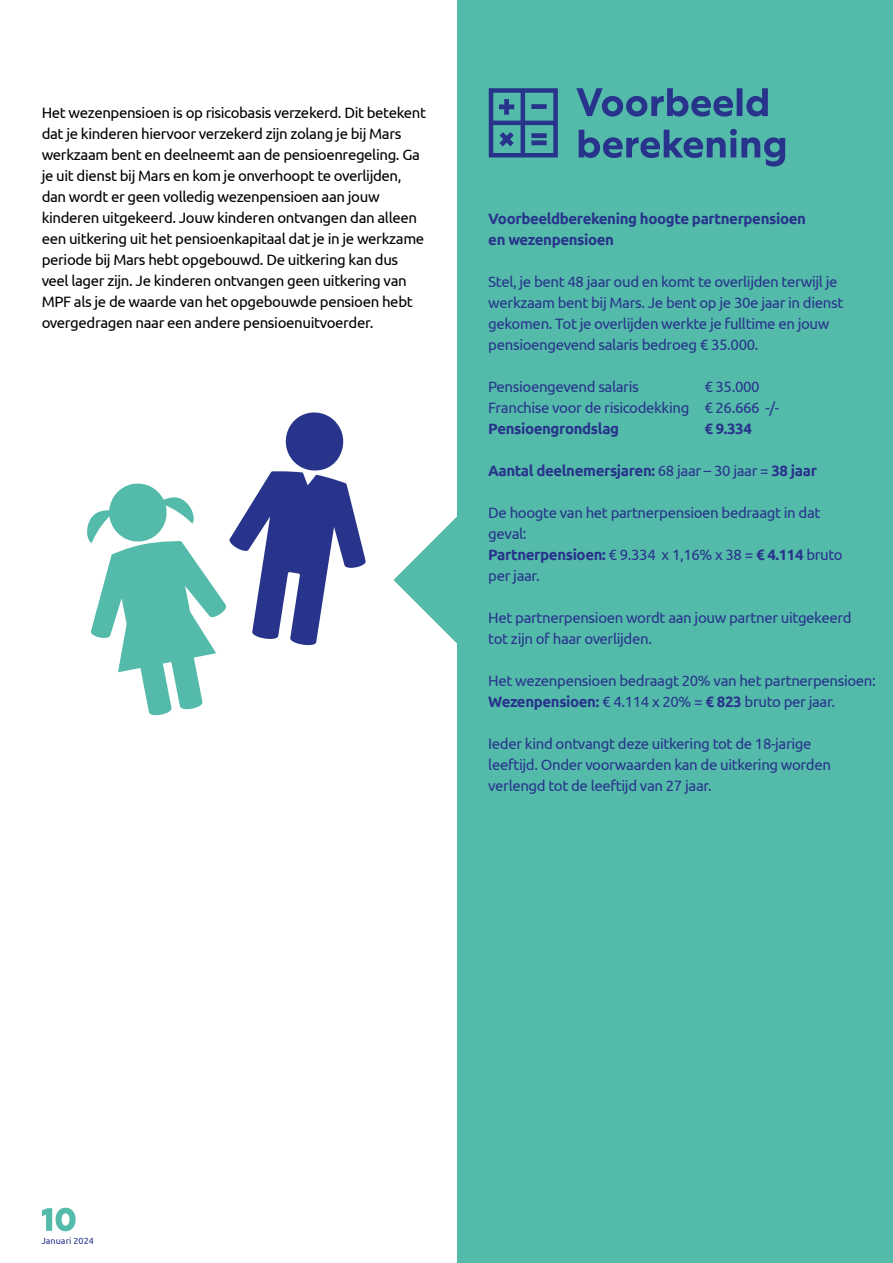
<style>
.page{position:relative;width:893px;height:1263px;background:#fff}
.page>*{position:absolute;margin:0;border:0;box-sizing:border-box;transform-origin:0 0}
.t1{font:15px/21px "Ubuntu";letter-spacing:-.025em;color:#28348b}
.t2{font:15px/21px "Ubuntu";letter-spacing:-.025em;color:#000}
.t3{font:700 15px/21px "Ubuntu";letter-spacing:-.025em;color:#28348b}
.t4{font:9px "Ubuntu";color:#28348b}
.s1{font-weight:400}
.s2{font-weight:700}
</style>
<div class="page">
<svg style="left:42px;top:1208px;width:34px;height:23px"></svg>
<div style="left:457px;top:0;width:436px;height:1263px;background:#54bbab"></div>
<svg style="left:489px;top:88px;width:69px;height:69px"></svg>
<svg style="left:576px;top:88px;width:192px;height:29px"></svg>
<svg style="left:579px;top:129px;width:206px;height:38px"></svg>
<svg style="left:393px;top:516px;width:64px;height:128px"></svg>
<svg style="left:87px;top:412px;width:279px;height:304px"></svg>
<p class="t2" style="left:42px;top:102px;width:386px">Het wezenpensioen is op risicobasis verzekerd. Dit betekent dat je kinderen hiervoor verzekerd zijn zolang je bij Mars werkzaam bent en deelneemt aan de pensioenregeling. Ga je uit dienst bij Mars en kom je onverhoopt te overlijden, dan wordt er geen volledig wezenpensioen aan jouw kinderen uitgekeerd. Jouw kinderen ontvangen dan alleen een uitkering uit het pensioenkapitaal dat je in je werkzame periode bij Mars hebt opgebouwd. De uitkering kan dus veel lager zijn. Je kinderen ontvangen geen uitkering van MPF als je de waarde van het opgebouwde pensioen hebt overgedragen naar een andere pensioenuitvoerder.</p>
<p class="t3" style="left:488px;top:208px;width:319px">Voorbeeldberekening hoogte partnerpensioen en wezenpensioen</p>
<p class="t1" style="left:488px;top:271px;width:357px">Stel, je bent 48 jaar oud en komt te overlijden terwijl je werkzaam bent bij Mars. Je bent op je 30e jaar in dienst gekomen. Tot je overlijden werkte je fulltime en jouw pensioengevend salaris bedroeg € 35.000.</p>
<p class="t1" style="left:488px;top:376px;width:152px">Pensioengevend salaris</p>
<p class="t1" style="left:488px;top:376px;width:293px;text-indent:216px">€ 35.000<br>Franchise voor de risicodekking € 26.666 -/-</p>
<p class="t3" style="left:488px;top:418px;width:132px">Pensioengrondslag</p>
<p class="t3" style="left:704px;top:418px;width:49px">€ 9.334</p>
<p class="t3" style="left:488px;top:460px;width:330px">Aantal deelnemersjaren: <span class="s1">68 jaar – 30 jaar =</span> 38 jaar</p>
<p class="t1" style="left:488px;top:502px;width:356px">De hoogte van het partnerpensioen bedraagt in dat geval:<br><span class="s2">Partnerpensioen:</span> € 9.334 x 1,16% x 38 = <span class="s2">€ 4.114</span> bruto per jaar.</p>
<p class="t1" style="left:488px;top:607px;width:365px">Het partnerpensioen wordt aan jouw partner uitgekeerd tot zijn of haar overlijden.</p>
<p class="t1" style="left:488px;top:670px;width:389px">Het wezenpensioen bedraagt 20% van het partnerpensioen:<br><span class="s2">Wezenpensioen:</span> € 4.114 x 20% = <span class="s2">€ 823</span> bruto per jaar.</p>
<p class="t1" style="left:488px;top:733px;width:344px">Ieder kind ontvangt deze uitkering tot de 18-jarige leeftijd. Onder voorwaarden kan de uitkering worden verlengd tot de leeftijd van 27 jaar.</p>
<p class="t4" style="left:41px;top:1235px;width:54px">Januari 2024</p>
</div>
